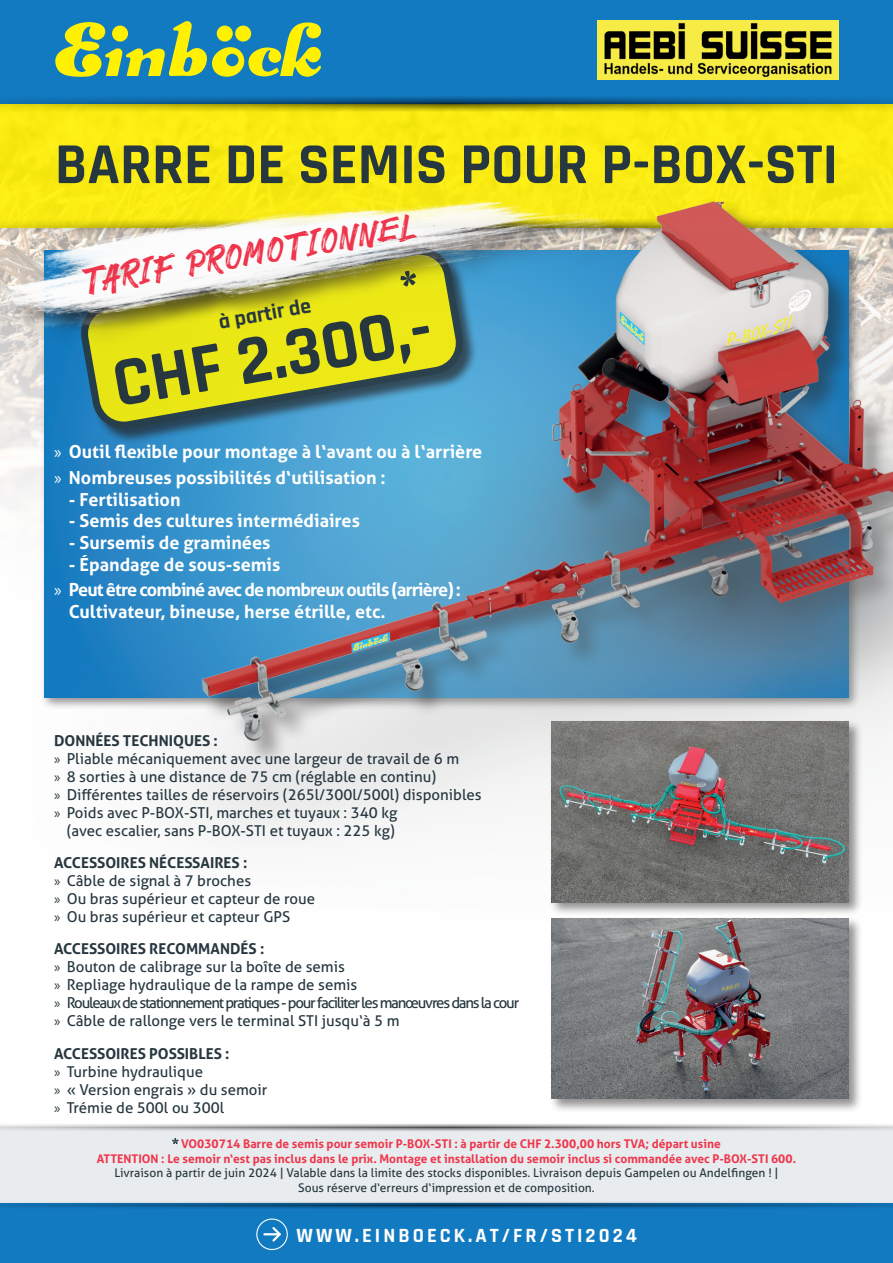
<style>
.page{position:relative;width:893px;height:1263px;background:#fff}
.page>*{position:absolute;margin:0;border:0;box-sizing:border-box;transform-origin:0 0}
.t1{font:700 70.5px "Rajdhani";color:#27373f}
.t2{font:700 58.5px "Rajdhani";color:#27373f}
.t3{font:28.05px "RIVERHACK Bearbeitet";color:#ee354b}
.t4{font:700 21.6px "Rajdhani";color:#27373f}
.t5{font:700 20.4px "Rajdhani";letter-spacing:.15em;color:#fff}
.t6{font:700 18px/25.8px "Aller";color:#fff}
.t7{font:700 18px/25.8px "Aller";letter-spacing:-.05em;color:#fff}
.t8{font:15px/18px "Aller";color:#27373f}
.t9{font:700 15px "Aller";color:#27373f}
.t10{font:700 12px/14.4px "Aller";color:#ee354b}
.t11{font:12px/14.4px "Aller";color:#27373f;text-align:center}
.s1{font-family:"Myriad Pro";font-weight:400}
.s2{font-family:"Myriad Pro"}
.s3{font-weight:700}
</style>
<div class="page">
<div style="left:0;top:0;width:893px;height:103px;background:#127ac0"></div>
<svg style="left:55px;top:21px;width:266px;height:56px"></svg>
<svg style="left:0;top:96px;width:893px;height:16px"></svg>
<img style="left:16px;top:104px;width:877px;height:738px">
<div style="left:549px;top:719px;width:314px;height:197px;background:#231f20;opacity:.5"></div>
<img style="left:551px;top:721px;width:297px;height:181px">
<div style="left:549px;top:916px;width:314px;height:197px;background:#231f20;opacity:.5"></div>
<img style="left:551px;top:918px;width:297px;height:181px">
<img style="left:597px;top:20px;width:242px;height:59px">
<div style="left:0;top:1127px;width:893px;height:76px;background:#e9ecef"></div>
<div style="left:0;top:1203px;width:893px;height:60px;background:#127ac0"></div>
<div style="left:81px;top:248px;width:397px;height:196px;background:#231f20;opacity:.75"></div>
<svg style="left:82px;top:350px;width:380px;height:77px;background:#9bb551"></svg>
<img style="left:0;top:157px;width:591px;height:187px">
<div style="left:36px;top:206px;width:603px;height:142px;background:#231f20;opacity:.5"></div>
<img style="left:3px;top:160px;width:632px;height:179px">
<svg style="left:0;top:1124px;width:893px;height:7px;background:#bec0c2"></svg>
<svg style="left:172px;top:1138px;width:7px;height:6px"></svg>
<svg style="left:257px;top:1219px;width:30px;height:30px"></svg>
<div style="left:256px;top:1218px;width:32px;height:32px;border:1px solid #fff;border-radius:50%"></div>
<svg style="left:264px;top:1225px;width:19px;height:19px"></svg>
<svg style="left:0;top:1201px;width:893px;height:8px"></svg>
<h2 class="t2" style="left:55px;top:129px;width:785px">BARRE DE SEMIS POUR P-BOX-STI</h2>
<h3 class="t3" style="left:81px;top:263px;width:337px;rotate:-9deg">TARIF PROMOTIONNeL</h3>
<h3 class="t4" style="left:217px;top:309px;width:95px;rotate:-10deg">à partir de</h3>
<h1 class="t1" style="left:106px;top:342px;width:324px;rotate:-10deg">CHF 2.300,-</h1>
<p class="t6" style="left:54px;top:439px;width:430px"><span class="s1">»</span> Outil flexible pour montage à l‘avant ou à l‘arrière <span class="s1">»</span> Nombreuses possibilités d‘utilisation :</p>
<p class="t6" style="left:69px;top:486px;width:113px">- Fertilisation</p>
<p class="t6" style="left:69px;top:508px;width:293px">- Semis des cultures intermédiaires</p>
<p class="t6" style="left:69px;top:530px;width:203px">- Sursemis de graminées</p>
<p class="t7" style="left:54px;top:551px;width:409px;text-indent:15px">- Épandage de sous-semis<br><span class="s1">»</span> Peut être combiné avec de nombreux outils (arrière) :</p>
<p class="t6" style="left:69px;top:599px;width:318px">Cultivateur, bineuse, herse étrille, etc.</p>
<p class="t9" style="left:54px;top:731px;width:165px">DONNÉES TECHNIQUES :</p>
<p class="t8" style="left:54px;top:749px;width:407px"><span class="s2">»</span> Pliable mécaniquement avec une largeur de travail de 6 m</p>
<p class="t8" style="left:54px;top:767px;width:384px"><span class="s2">»</span> 8 sorties à une distance de 75 cm (réglable en continu)</p>
<p class="t8" style="left:54px;top:785px;width:429px"><span class="s2">»</span> Différentes tailles de réservoirs (265l/300l/500l) disponibles</p>
<p class="t8" style="left:54px;top:803px;width:345px"><span class="s2">»</span> Poids avec P-BOX-STI, marches et tuyaux : 340 kg</p>
<p class="t8" style="left:67px;top:821px;width:330px">(avec escalier, sans P-BOX-STI et tuyaux : 225 kg)</p>
<p class="t8" style="left:54px;top:854px;width:263px"><span class="s3">ACCESSOIRES NÉCESSAIRES :<br></span><span class="s2">»</span> Câble de signal à 7 broches<br><span class="s2">»</span> Ou bras supérieur et capteur de roue <span class="s2">»</span> Ou bras supérieur et capteur GPS</p>
<p class="t8" style="left:54px;top:940px;width:467px"><span class="s3">ACCESSOIRES RECOMMANDÉS :<br></span><span class="s2">»</span> Bouton de calibrage sur la boîte de semis<br><span class="s2">»</span> Repliage hydraulique de la rampe de semis<br><span class="s2">»</span> Rouleaux de stationnement pratiques - pour faciliter les manœuvres dans la cour <span class="s2">»</span> Câble de rallonge vers le terminal STI jusqu‘à 5 m</p>
<p class="t8" style="left:54px;top:1044px;width:215px"><span class="s3">ACCESSOIRES POSSIBLES :<br></span><span class="s2">»</span> Turbine hydraulique<br><span class="s2">»</span> « Version engrais » du semoir <span class="s2">»</span> Trémie de 500l ou 300l</p>
<p class="t10" style="left:97px;top:1137px;width:701px;text-indent:84px">VO030714 Barre de semis pour semoir P-BOX-STI : à partir de CHF 2.300,00 hors TVA; départ usine<br>ATTENTION : Le semoir n‘est pas inclus dans le prix. Montage et installation du semoir inclus si commandée avec P-BOX-STI 600.</p>
<p class="t11" style="left:114px;top:1166px;width:666px">Livraison à partir de juin 2024 | Valable dans la limite des stocks disponibles. Livraison depuis Gampelen ou Andelfingen ! |<br>Sous réserve d‘erreurs d‘impression et de composition.</p>
<h3 class="t5" style="left:296px;top:1223px;width:342px">WWW.EINBOECK.AT/FR/STI2024</h3>
</div>
